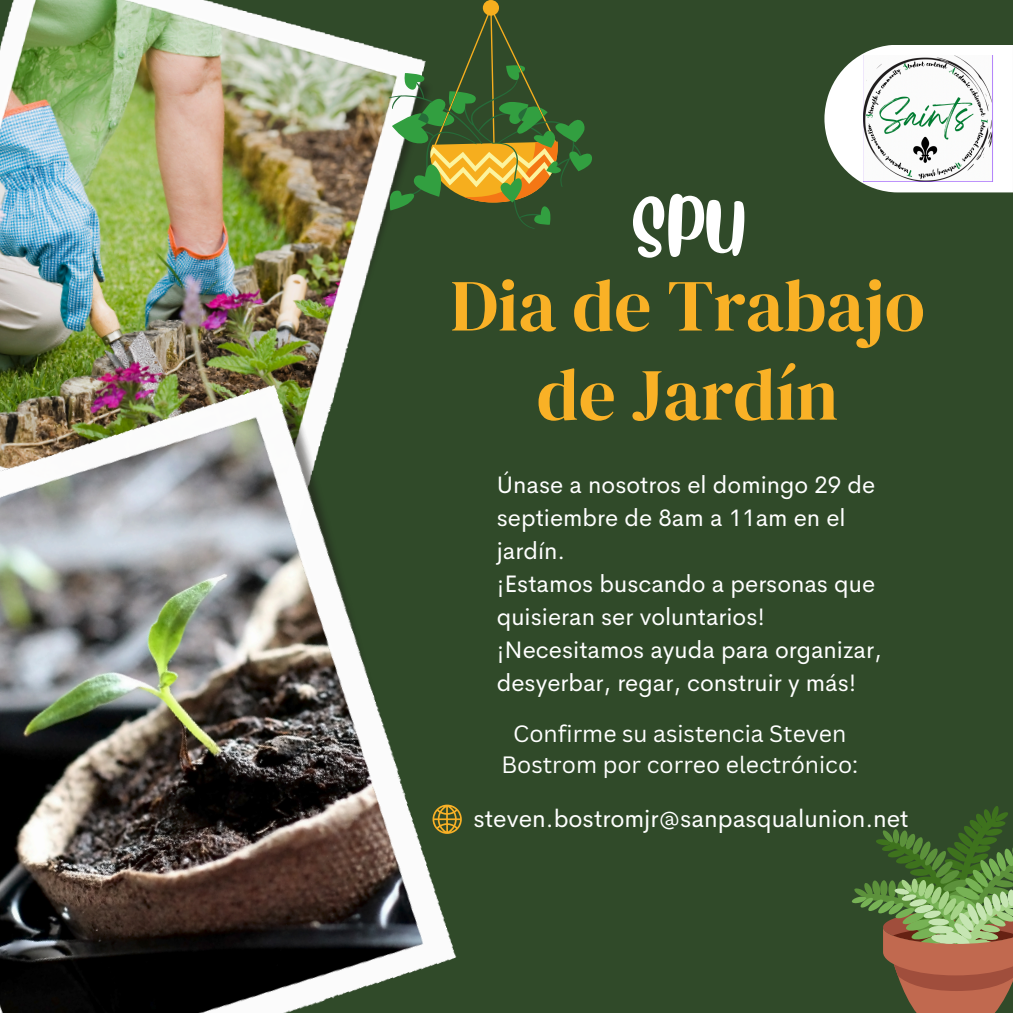
<style>
.page{position:relative;width:1013px;height:1013px;background:#fff}
.page>*{position:absolute;margin:0;border:0;box-sizing:border-box;transform-origin:0 0}
.t1{font:73.25px/89px "DM Serif Display";color:#f9b126;text-align:center}
.t2{font:60px "Blueberry";color:#fff}
.t3{font:24.38px "Cerebri Sans";color:#fff}
.t4{font:23.88px/33px "Cerebri Sans";color:#fff}
.t5{font:23px/31.6px "Canva Sans";color:#fff;text-align:center}
</style>
<div class="page">
<div style="left:0;top:0;width:1012px;height:1012px;background:#304a29"></div>
<img style="left:0;top:0;width:389px;height:325px">
<img style="left:0;top:325px;width:462px;height:687px">
<svg style="left:432px;top:804px;width:29px;height:29px"></svg>
<svg style="left:824px;top:45px;width:188px;height:147px"></svg>
<svg style="left:851px;top:806px;width:161px;height:206px"></svg>
<svg style="left:389px;top:0;width:203px;height:229px"></svg>
<img style="left:863px;top:56px;width:130px;height:126px">
<p class="t2" style="left:633px;top:181px;width:115px">SPU</p>
<p class="t1" style="left:450px;top:260px;width:476px">Dia de Trabajo de Jardín</p>
<h1 class="t4" style="left:497px;top:468px;width:380px">Únase a nosotros el domingo 29 de septiembre de 8am a 11am en el jardín.</h1>
<p class="t4" style="left:497px;top:567px;width:386px">¡Estamos buscando a personas que quisieran ser voluntarios! ¡Necesitamos ayuda para organizar, desyerbar, regar, construir y más!</p>
<p class="t5" style="left:501px;top:717px;width:358px">Confirme su asistencia Steven<br>Bostrom por correo electrónico:</p>
<h2 class="t3" style="left:473px;top:803px;width:436px">steven.bostromjr@sanpasqualunion.net</h2>
</div>
